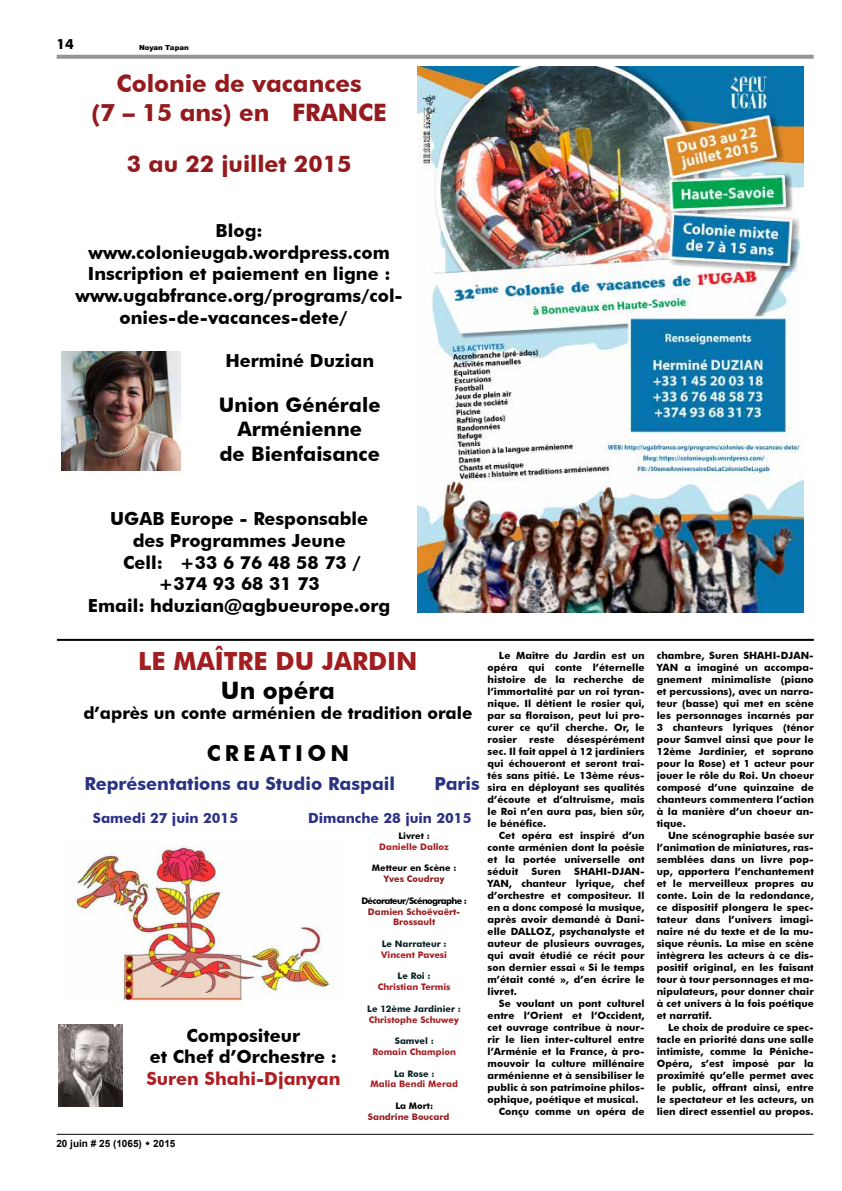
<style>
.page{position:relative;width:842px;height:1191px;background:#fff}
.page>*{position:absolute;margin:0;border:0;box-sizing:border-box;transform-origin:0 0}
.t1{font:700 25px "Futura BT";color:#a11d20}
.t2{font:700 24px/28.8px "Futura BT";color:#941a1d;text-align:center}
.t3{font:700 24px "Futura BT";color:#000}
.t4{font:700 23px "Futura BT";color:#941a1d}
.t5{font:700 22px "Futura BT";letter-spacing:.19em;color:#000}
.t6{font:700 20px/24px "Futura BT";color:#000;text-align:center}
.t7{font:700 18px/21.6px "Futura BT";color:#000;text-align:center}
.t8{font:700 18px "Futura BT";color:#2a3382}
.t9{font:700 18px "Futura BT";color:#ad1f23}
.t10{font:700 17px "Futura BT";color:#000}
.t11{font:700 14px "Futura BT";color:#2c3087}
.t12{font:700 14px "Futura BT";color:#000}
.t13{font:700 10px/12px "Futura BT";letter-spacing:.005em;color:#000;text-align:justify}
.t14{font:700 10px "Arial";color:#000}
.t15{font:700 9px "Futura BT";color:#a91e22}
.t16{font:700 9px "Futura BT";color:#061f22}
.t17{font:700 9px "Futura BT";color:#000}
.t18{font:700 9px/10.8px "Futura BT";color:#9c1c1f;text-align:center}
.t19{font:700 9px "Futura BT";letter-spacing:-.07em;color:#000}
.t20{font:700 9px "Futura BT";color:#961b1e}
.t21{font:700 9px "Futura BT";color:#071e22}
.t22{font:700 9px "Futura BT";color:#981b1e}
.t23{font:900 7px "Arial";color:#000}
</style>
<div class="page">
<svg style="left:57px;top:55px;width:757px;height:4px;background:#999b9e"></svg>
<hr style="left:57px;top:1133px;width:756px;height:1px;background:#000">
<hr style="left:57px;top:639px;width:757px;height:2px;background:#000">
<img style="left:72px;top:846px;width:261px;height:155px">
<img style="left:59px;top:1024px;width:63px;height:82px">
<img style="left:418px;top:66px;width:386px;height:546px">
<img style="left:62px;top:352px;width:118px;height:118px">
<h3 class="t12" style="left:56px;top:36px;width:19px">14</h3>
<p class="t23" style="left:139px;top:42px;width:51px">Noyan Tapan</p>
<h2 class="t2" style="left:91px;top:69px;width:297px">Colonie de vacances<br>(7 – 15 ans) en FRANCE</h2>
<h3 class="t4" style="left:127px;top:150px;width:226px">3 au 22 juillet 2015</h3>
<h3 class="t7" style="left:216px;top:220px;width:49px">Blog:</h3>
<h3 class="t7" style="left:89px;top:241px;width:303px">www.colonieugab.wordpress.com</h3>
<h3 class="t7" style="left:88px;top:263px;width:304px">Inscription et paiement en ligne :</h3>
<h3 class="t7" style="left:76px;top:285px;width:329px">www.ugabfrance.org/programs/col-</h3>
<h3 class="t7" style="left:120px;top:306px;width:229px">onies-de-vacances-dete/</h3>
<h3 class="t7" style="left:225px;top:349px;width:150px">Herminé Duzian</h3>
<h3 class="t6" style="left:219px;top:393px;width:163px">Union Générale<br>Arménienne<br>de Bienfaisance</h3>
<h3 class="t7" style="left:88px;top:508px;width:304px">UGAB Europe - Responsable<br>des Programmes Jeune<br>Cell: +33 6 76 48 58 73 /<br>+374 93 68 31 73<br>Email: hduzian@agbueurope.org</h3>
<h1 class="t1" style="left:138px;top:646px;width:281px">LE MAÎTRE DU JARDIN</h1>
<h2 class="t3" style="left:221px;top:676px;width:115px">Un opéra</h2>
<h3 class="t10" style="left:83px;top:703px;width:391px">d’après un conte arménien de tradition orale</h3>
<h3 class="t5" style="left:207px;top:740px;width:144px">CREATION</h3>
<p class="t13" style="left:488px;top:649px;width:159px;text-indent:11px">Le Maître du Jardin est un opéra qui conte l’éternelle histoire de la recherche de l’immortalité par un roi tyran&shy;nique. Il détient le rosier qui, par sa floraison, peut lui pro&shy;curer ce qu’il cherche. Or, le rosier reste désespérément sec. Il fait appel à 12 jardiniers qui échoueront et seront trai&shy;tés sans pitié. Le 13ème réus&shy;sira en déployant ses qualités d’écoute et d’altruisme, mais le Roi n’en aura pas, bien sûr, le bénéfice.</p>
<p class="t13" style="left:488px;top:829px;width:159px;text-indent:11px">Cet opéra est inspiré d’un conte arménien dont la poésie et la portée universelle ont séduit</p>
<h3 class="t8" style="left:84px;top:772px;width:312px">Représentations au Studio Raspail</h3>
<h3 class="t8" style="left:435px;top:772px;width:47px">Paris</h3>
<h3 class="t11" style="left:93px;top:810px;width:147px">Samedi 27 juin 2015</h3>
<h3 class="t11" style="left:308px;top:810px;width:165px">Dimanche 28 juin 2015</h3>
<p class="t17" style="left:398px;top:830px;width:33px">Livret :</p>
<p class="t15" style="left:379px;top:841px;width:71px">Danielle Dalloz</p>
<p class="t17" style="left:372px;top:862px;width:86px">Metteur en Scène :</p>
<p class="t22" style="left:384px;top:873px;width:62px">Yves Coudray</p>
<p class="t19" style="left:361px;top:895px;width:107px">Décorateur/Scénographe :</p>
<p class="t18" style="left:368px;top:906px;width:94px">Damien Schoëvaërt-<br>Brossault</p>
<p class="t21" style="left:382px;top:938px;width:66px">Le Narrateur :</p>
<p class="t15" style="left:381px;top:949px;width:67px">Vincent Pavesi</p>
<p class="t16" style="left:398px;top:970px;width:35px">Le Roi :</p>
<p class="t15" style="left:378px;top:981px;width:74px">Christian Termis</p>
<p class="t16" style="left:367px;top:1003px;width:95px">Le 12ème Jardinier :</p>
<p class="t15" style="left:369px;top:1014px;width:92px">Christophe Schuwey</p>
<p class="t16" style="left:395px;top:1035px;width:40px">Samvel :</p>
<p class="t15" style="left:373px;top:1046px;width:85px">Romain Champion</p>
<p class="t16" style="left:394px;top:1068px;width:42px">La Rose :</p>
<p class="t15" style="left:371px;top:1078px;width:89px">Malia Bendi Merad</p>
<p class="t17" style="left:395px;top:1100px;width:39px">La Mort:</p>
<p class="t20" style="left:368px;top:1111px;width:83px">Sandrine Boucard</p>
<p class="t13" style="left:488px;top:865px;width:159px;text-indent:87px">SHAHI-DJAN-YAN, chanteur lyrique, chef d’orchestre et compositeur. Il en a donc composé la musique, après avoir demandé à Dani&shy;elle DALLOZ, psychanalyste et auteur de plusieurs ouvrages, qui avait étudié ce récit pour son dernier essai « Si le temps m’était conté », d’en écrire le livret.</p>
<p class="t13" style="left:499px;top:997px;width:147px">Se voulant un pont culturel</p>
<p class="t13" style="left:488px;top:1009px;width:159px">entre l’Orient et l’Occident,</p>
<p class="t13" style="left:488px;top:1021px;width:159px">cet ouvrage contribue à nour-</p>
<p class="t13" style="left:488px;top:1033px;width:159px">rir le lien inter-culturel entre</p>
<p class="t13" style="left:488px;top:1045px;width:159px">l’Arménie et la France, à pro-</p>
<p class="t13" style="left:488px;top:1057px;width:159px">mouvoir la culture millénaire</p>
<p class="t13" style="left:488px;top:1069px;width:159px">arménienne et à sensibiliser le</p>
<p class="t13" style="left:488px;top:1081px;width:159px">public à son patrimoine philos-</p>
<p class="t13" style="left:488px;top:1093px;width:152px">ophique, poétique et musical.</p>
<p class="t13" style="left:499px;top:1105px;width:147px">Conçu comme un opéra de</p>
<p class="t13" style="left:532px;top:865px;width:31px">Suren</p>
<h3 class="t7" style="left:150px;top:1024px;width:188px">Compositeur<br>et Chef d’Orchestre :</h3>
<h3 class="t9" style="left:146px;top:1067px;width:196px">Suren Shahi-Djanyan</h3>
<p class="t14" style="left:56px;top:1136px;width:121px">20 juin # 25 (1065) 2015</p>
<p class="t13" style="left:657px;top:649px;width:159px">chambre, Suren SHAHI-DJAN-YAN a imaginé un accompa&shy;gnement minimaliste (piano et percussions), avec un narra&shy;teur (basse) qui met en scène les personnages incarnés par 3 chanteurs lyriques (ténor pour Samvel ainsi que pour le 12ème Jardinier, et soprano pour la Rose) et 1 acteur pour jouer le rôle du Roi. Un choeur composé d’une quinzaine de chanteurs commentera l’action à la manière d’un choeur an&shy;tique.</p>
<p class="t13" style="left:657px;top:829px;width:159px;text-indent:11px">Une scénographie basée sur l’animation de miniatures, ras&shy;semblées dans un livre pop&shy;up, apportera l’enchantement et le merveilleux propres au conte. Loin de la redondance, ce dispositif plongera le spec&shy;tateur dans l’univers imagi&shy;naire né du texte et de la mu&shy;sique réunis. La mise en scène intègrera les acteurs à ce dis&shy;positif original, en les faisant tour à tour personnages et ma&shy;nipulateurs, pour donner chair à cet univers à la fois poétique et narratif.</p>
<p class="t13" style="left:657px;top:1021px;width:159px;text-indent:11px">Le choix de produire ce spec&shy;tacle en priorité dans une salle intimiste, comme la Péniche-Opéra, s’est imposé par la proximité qu’elle permet avec le public, offrant ainsi, entre le spectateur et les acteurs, un lien direct essentiel au propos.</p>
</div>
